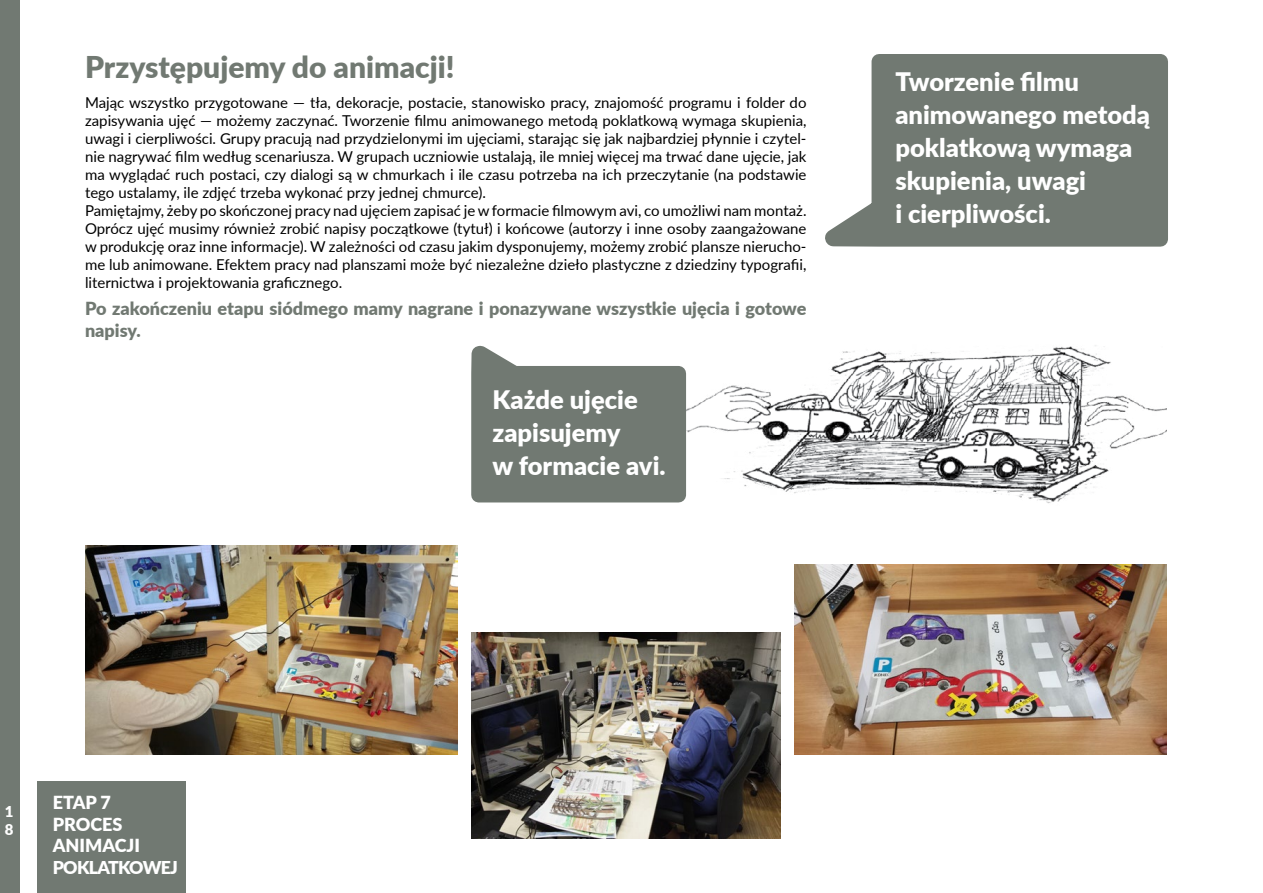
<style>
.page{position:relative;width:1263px;height:893px;background:#fff}
.page>*{position:absolute;margin:0;border:0;box-sizing:border-box;transform-origin:0 0}
.t1{font:900 30px "Lato";color:#717972}
.t2{font:900 25.5px/33px "Lato";color:#fff}
.t3{font:900 18px/21.6px "Lato";color:#717972}
.t4{font:900 18px/21.6px "Lato";color:#fff}
.t5{font:900 17.7px "Lato";letter-spacing:-.04em;color:#fff}
.t6{font:15px/18px "Lato";color:#000}
.t7{font:900 15px/18px "Lato";color:#fff}
</style>
<div class="page">
<div style="left:0;top:0;width:20px;height:893px;background:#717972"></div>
<div style="left:37px;top:782px;width:149px;height:111px;background:#717972"></div>
<img style="left:85px;top:546px;width:372px;height:209px">
<img style="left:794px;top:564px;width:373px;height:191px">
<img style="left:471px;top:633px;width:309px;height:206px">
<img style="left:693px;top:345px;width:474px;height:158px">
<svg style="left:825px;top:54px;width:343px;height:193px;background:#818882"></svg>
<svg style="left:471px;top:345px;width:222px;height:158px;background:#858c86"></svg>
<h1 class="t1" style="left:85px;top:45px;width:371px">Przystępujemy do animacji!</h1>
<p class="t6" style="left:85px;top:93px;width:723px">Mając wszystko przygotowane — tła, dekoracje, postacie, stanowisko pracy, znajomość programu i folder do zapisywania ujęć — możemy zaczynać. Tworzenie filmu animowanego metodą poklatkową wymaga skupienia, uwagi i cierpliwości. Grupy pracują nad przydzielonymi im ujęciami, starając się jak najbardziej płynnie i czytel&shy;nie nagrywać film według scenariusza. W grupach uczniowie ustalają, ile mniej więcej ma trwać dane ujęcie, jak ma wyglądać ruch postaci, czy dialogi są w chmurkach i ile czasu potrzeba na ich przeczytanie (na podstawie tego ustalamy, ile zdjęć trzeba wykonać przy jednej chmurce).<br>Pamiętajmy, żeby po skończonej pracy nad ujęciem zapisać je w formacie filmowym avi, co umożliwi nam montaż.<br>Oprócz ujęć musimy również zrobić napisy początkowe (tytuł) i końcowe (autorzy i inne osoby zaangażowane w produkcję oraz inne informacje). W zależności od czasu jakim dysponujemy, możemy zrobić plansze nierucho&shy;me lub animowane. Efektem pracy nad planszami może być niezależne dzieło plastyczne z dziedziny typografii, liternictwa i projektowania graficznego.</p>
<p class="t3" style="left:85px;top:297px;width:723px">Po zakończeniu etapu siódmego mamy nagrane i ponazywane wszystkie ujęcia i gotowe napisy.</p>
<h2 class="t2" style="left:492px;top:382px;width:175px">Każde ujęcie zapisujemy<br>w formacie avi.</h2>
<h2 class="t2" style="left:895px;top:64px;width:256px">Tworzenie filmu animowanego metodą poklatkową wymaga skupienia, uwagi<br>i cierpliwości.</h2>
<p class="t7" style="left:5px;top:801px;width:10px">1<br>8</p>
<p class="t4" style="left:53px;top:791px;width:89px">ETAP 7<br>PROCES<br>ANIMACJI</p>
<p class="t5" style="left:53px;top:854px;width:127px">POKLATKOWEJ</p>
</div>
